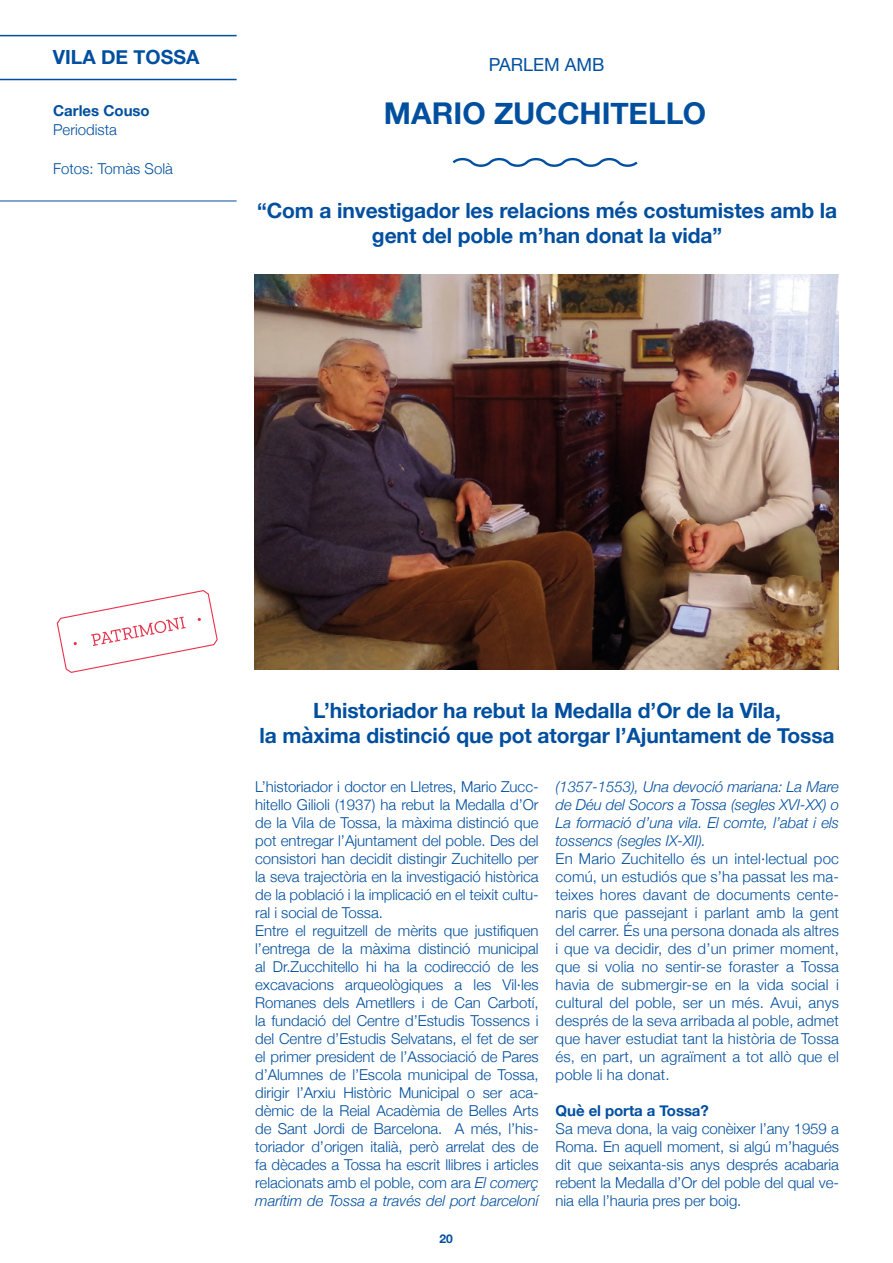
<style>
.page{position:relative;width:893px;height:1263px;background:#fff}
.page>*{position:absolute;margin:0;border:0;box-sizing:border-box;transform-origin:0 0}
.t1{font:700 30px "Helvetica Neue";letter-spacing:-.005em;color:#004f9f}
.OK_-_lid{font:700 21px/25.2px "Helvetica Neue";letter-spacing:-.005em;color:#004f9f;text-align:center}
.OK_-_cos_text{font:700 21px/25.2px "Helvetica Neue";letter-spacing:-.005em;color:#004f9f;text-align:center}
.t2{font:700 19.5px "Helvetica Neue";color:#004f9f}
.t3{font:18px "Helvetica Neue";letter-spacing:-.005em;color:#004f9f}
.OK_-_cos_text-2{font:300 15px/18px "Helvetica Neue";letter-spacing:-.005em;color:#004f9f;text-align:justify}
.OK_-_cos_text-3{font:italic 300 15px/18px "Helvetica Neue";letter-spacing:-.005em;color:#004f9f;text-align:justify}
.OK_-_cos_text-4{font:700 15px/19.5px "Helvetica Neue";letter-spacing:-.005em;color:#004f9f}
.t4{font:700 12px "Helvetica Neue";color:#004f9f}
.s1{font-weight:300}
.s2{font-style:italic}
</style>
<div class="page">
<svg style="left:452px;top:157px;width:186px;height:10px"></svg>
<hr style="left:0;top:79px;width:237px;height:1px;background:#004f9f">
<hr style="left:0;top:35px;width:237px;height:1px;background:#004f9f">
<hr style="left:0;top:201px;width:237px;height:1px;background:#004f9f">
<svg style="left:56px;top:590px;width:162px;height:83px"></svg>
<img style="left:254px;top:274px;width:585px;height:395px">
<p class="t2" style="left:53px;top:41px;width:148px">VILA DE TOSSA</p>
<p class="OK_-_cos_text-4" style="left:53px;top:101px;width:98px">Carles Couso<br><span class="s1">Periodista</span></p>
<p class="OK_-_cos_text-2" style="left:53px;top:159px;width:121px">Fotos: Tomàs Solà</p>
<p class="t3" style="left:489px;top:52px;width:117px">PARLEM AMB</p>
<p class="t1" style="left:384px;top:90px;width:324px">MARIO ZUCCHITELLO</p>
<p class="OK_-_cos_text" style="left:257px;top:198px;width:582px">“Com a investigador les relacions més costumistes amb la gent del poble m’han donat la vida”</p>
<p class="OK_-_lid" style="left:260px;top:698px;width:577px">L’historiador ha rebut la Medalla d’Or de la Vila,<br>la màxima distinció que pot atorgar l’Ajuntament de Tossa</p>
<p class="OK_-_cos_text-2" style="left:255px;top:777px;width:285px">L’historiador i doctor en Lletres, Mario Zucc&shy;hitello Gilioli (1937) ha rebut la Medalla d’Or de la Vila de Tossa, la màxima distinció que pot entregar l’Ajuntament del poble. Des del consistori han decidit distingir Zuchitello per la seva trajectòria en la investigació històrica de la població i la implicació en el teixit cultu&shy;ral i social de Tossa.</p>
<p class="OK_-_cos_text-2" style="left:255px;top:921px;width:285px">Entre el reguitzell de mèrits que justifiquen l’entrega de la màxima distinció municipal al Dr.Zucchitello hi ha la codirecció de les excavacions arqueològiques a les Vil·les Romanes dels Ametllers i de Can Carbotí, la fundació del Centre d’Estudis Tossencs i del Centre d’Estudis Selvatans, el fet de ser el primer president de l’Associació de Pares d’Alumnes de l’Escola municipal de Tossa, dirigir l’Arxiu Històric Municipal o ser aca&shy;dèmic de la Reial Acadèmia de Belles Arts de Sant Jordi de Barcelona. A més, l’his&shy;toriador d’origen italià, però arrelat des de fa dècades a Tossa ha escrit llibres i articles relacionats amb el poble, com ara <span class="s2">El comerç marítim de Tossa a través del port barceloní</span></p>
<p class="t4" style="left:439px;top:1229px;width:15px">20</p>
<p class="OK_-_cos_text-3" style="left:556px;top:777px;width:285px">(1357-1553), Una devoció mariana: La Mare de Déu del Socors a Tossa (segles XVI-XX) o La formació d’una vila. El comte, l’abat i els tossencs (segles IX-XII).</p>
<p class="OK_-_cos_text-2" style="left:556px;top:849px;width:285px">En Mario Zuchitello és un intel·lectual poc comú, un estudiós que s’ha passat les ma&shy;teixes hores davant de documents cente&shy;naris que passejant i parlant amb la gent del carrer. És una persona donada als altres i que va decidir, des d’un primer moment, que si volia no sentir-se foraster a Tossa havia de submergir-se en la vida social i cultural del poble, ser un més. Avui, anys després de la seva arribada al poble, admet que haver estudiat tant la història de Tossa és, en part, un agraïment a tot allò que el poble li ha donat.</p>
<p class="OK_-_cos_text-4" style="left:556px;top:1101px;width:155px">Què el porta a Tossa?</p>
<p class="OK_-_cos_text-2" style="left:556px;top:1119px;width:285px">Sa meva dona, la vaig conèixer l’any 1959 a Roma. En aquell moment, si algú m’hagués dit que seixanta-sis anys després acabaria rebent la Medalla d’Or del poble del qual ve&shy;nia ella l’hauria pres per boig.</p>
</div>
